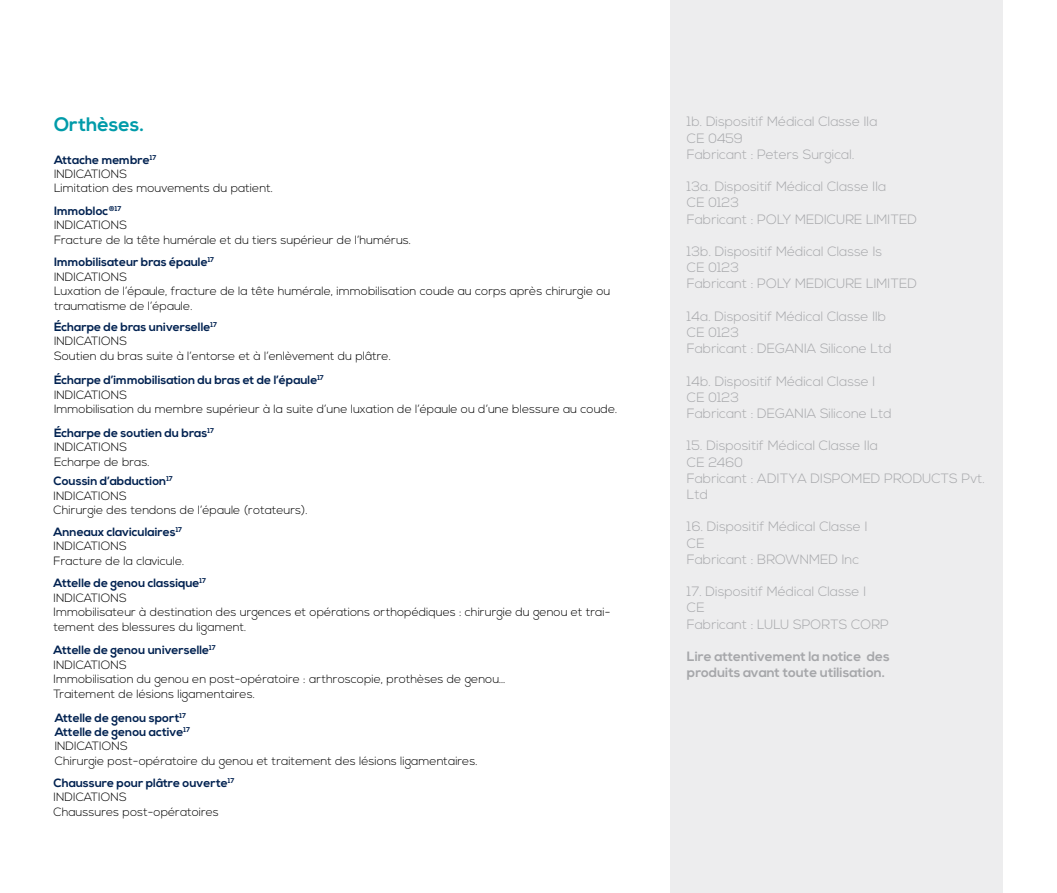
<style>
.page{position:relative;width:1057px;height:893px;background:#fff}
.page>*{position:absolute;margin:0;border:0;box-sizing:border-box;transform-origin:0 0}
.t1{font:700 19.5px "Nexa";color:#009ba9}
.t2{font:300 13.5px/16.2px "Nexa";color:#a6a7aa}
.t3{font:700 13.5px "Nexa";color:#a6a7aa}
.t4{font:300 12px/14.4px "Nexa";color:#000}
.t5{font:700 12px "Nexa";color:#002150}
</style>
<div class="page">
<div style="left:670px;top:0;width:333px;height:893px;background:#ededee"></div>
<p class="t1" style="left:54px;top:113px;width:92px">Orthèses.</p>
<p class="t5" style="left:54px;top:153px;width:104px">Attache membre<sup>17</sup></p>
<p class="t4" style="left:54px;top:167px;width:75px">INDICATIONS</p>
<p class="t4" style="left:54px;top:182px;width:220px">Limitation des mouvements du patient.</p>
<p class="t5" style="left:54px;top:204px;width:69px">Immobloc<sup>®17</sup></p>
<p class="t4" style="left:54px;top:219px;width:75px">INDICATIONS</p>
<p class="t4" style="left:54px;top:233px;width:359px">Fracture de la tête humérale et du tiers supérieur de l’humérus.</p>
<p class="t5" style="left:54px;top:255px;width:162px">Immobilisateur bras épaule<sup>17</sup></p>
<p class="t4" style="left:54px;top:270px;width:75px">INDICATIONS</p>
<p class="t4" style="left:54px;top:284px;width:558px">Luxation de l’épaule, fracture de la tête humérale, immobilisation coude au corps après chirurgie ou traumatisme de l’épaule.</p>
<p class="t5" style="left:54px;top:320px;width:164px">Écharpe de bras universelle<sup>17</sup></p>
<p class="t4" style="left:54px;top:335px;width:75px">INDICATIONS</p>
<p class="t4" style="left:54px;top:349px;width:338px">Soutien du bras suite à l’entorse et à l’enlèvement du plâtre.</p>
<p class="t5" style="left:54px;top:373px;width:271px">Écharpe d’immobilisation du bras et de l’épaule<sup>17</sup></p>
<p class="t4" style="left:54px;top:388px;width:75px">INDICATIONS</p>
<p class="t4" style="left:54px;top:402px;width:565px">Immobilisation du membre supérieur à la suite d’une luxation de l’épaule ou d’une blessure au coude.</p>
<p class="t5" style="left:54px;top:426px;width:161px">Écharpe de soutien du bras<sup>17</sup></p>
<p class="t4" style="left:54px;top:440px;width:75px">INDICATIONS</p>
<p class="t4" style="left:54px;top:455px;width:97px">Echarpe de bras.</p>
<p class="t5" style="left:54px;top:474px;width:121px">Coussin d’abduction<sup>17</sup></p>
<p class="t4" style="left:54px;top:489px;width:75px">INDICATIONS</p>
<p class="t4" style="left:54px;top:503px;width:256px">Chirurgie des tendons de l’épaule (rotateurs).</p>
<p class="t5" style="left:54px;top:525px;width:130px">Anneaux claviculaires<sup>17</sup></p>
<p class="t4" style="left:54px;top:539px;width:75px">INDICATIONS</p>
<p class="t4" style="left:54px;top:554px;width:132px">Fracture de la clavicule.</p>
<p class="t5" style="left:54px;top:576px;width:154px">Attelle de genou classique<sup>17</sup></p>
<p class="t4" style="left:54px;top:591px;width:75px">INDICATIONS</p>
<p class="t4" style="left:54px;top:605px;width:558px">Immobilisateur à destination des urgences et opérations orthopédiques : chirurgie du genou et trai&shy;tement des blessures du ligament.</p>
<p class="t5" style="left:54px;top:643px;width:164px">Attelle de genou universelle<sup>17</sup></p>
<p class="t4" style="left:54px;top:658px;width:75px">INDICATIONS</p>
<p class="t4" style="left:54px;top:672px;width:453px">Immobilisation du genou en post-opératoire : arthroscopie, prothèses de genou…</p>
<p class="t4" style="left:54px;top:687px;width:203px">Traitement de lésions ligamentaires.</p>
<p class="t5" style="left:55px;top:725px;width:137px">Attelle de genou active<sup>17</sup></p>
<p class="t4" style="left:55px;top:739px;width:75px">INDICATIONS</p>
<p class="t4" style="left:55px;top:754px;width:424px">Chirurgie post-opératoire du genou et traitement des lésions ligamentaires.</p>
<p class="t5" style="left:54px;top:776px;width:182px">Chaussure pour plâtre ouverte<sup>17</sup></p>
<p class="t4" style="left:54px;top:790px;width:75px">INDICATIONS</p>
<p class="t4" style="left:54px;top:805px;width:167px">Chaussures post-opératoires</p>
<p class="t5" style="left:55px;top:711px;width:133px">Attelle de genou sport<sup>17</sup></p>
<p class="t2" style="left:687px;top:114px;width:192px">1b. Dispositif Médical Classe IIa</p>
<p class="t2" style="left:687px;top:130px;width:57px">CE 0459</p>
<p class="t2" style="left:687px;top:147px;width:169px">Fabricant : Peters Surgical.</p>
<p class="t2" style="left:687px;top:179px;width:201px">13a. Dispositif Médical Classe IIa</p>
<p class="t2" style="left:687px;top:195px;width:54px">CE 0123</p>
<p class="t2" style="left:687px;top:211px;width:231px">Fabricant : POLY MEDICURE LIMITED</p>
<p class="t2" style="left:687px;top:244px;width:197px">13b. Dispositif Médical Classe Is</p>
<p class="t2" style="left:687px;top:260px;width:54px">CE 0123</p>
<p class="t2" style="left:687px;top:276px;width:231px">Fabricant : POLY MEDICURE LIMITED</p>
<p class="t2" style="left:687px;top:309px;width:201px">14a. Dispositif Médical Classe IIb</p>
<p class="t2" style="left:687px;top:325px;width:54px">CE 0123</p>
<p class="t2" style="left:687px;top:341px;width:206px">Fabricant : DEGANIA Silicone Ltd</p>
<p class="t2" style="left:687px;top:373px;width:190px">14b. Dispositif Médical Classe I</p>
<p class="t2" style="left:687px;top:390px;width:54px">CE 0123</p>
<p class="t2" style="left:687px;top:406px;width:206px">Fabricant : DEGANIA Silicone Ltd</p>
<p class="t2" style="left:687px;top:438px;width:193px">15. Dispositif Médical Classe IIa</p>
<p class="t2" style="left:687px;top:454px;width:58px">CE 2460</p>
<p class="t2" style="left:687px;top:471px;width:300px">Fabricant : ADITYA DISPOMED PRODUCTS Pvt.<br>Ltd</p>
<p class="t2" style="left:687px;top:519px;width:182px">16. Dispositif Médical Classe I</p>
<p class="t2" style="left:687px;top:535px;width:19px">CE</p>
<p class="t2" style="left:687px;top:552px;width:174px">Fabricant : BROWNMED Inc</p>
<p class="t2" style="left:687px;top:584px;width:181px">17. Dispositif Médical Classe I</p>
<p class="t2" style="left:687px;top:600px;width:19px">CE</p>
<p class="t2" style="left:687px;top:616px;width:204px">Fabricant : LULU SPORTS CORP</p>
<p class="t3" style="left:687px;top:649px;width:204px">Lire attentivement la notice des</p>
<p class="t3" style="left:687px;top:665px;width:200px">produits avant toute utilisation.</p>
</div>
